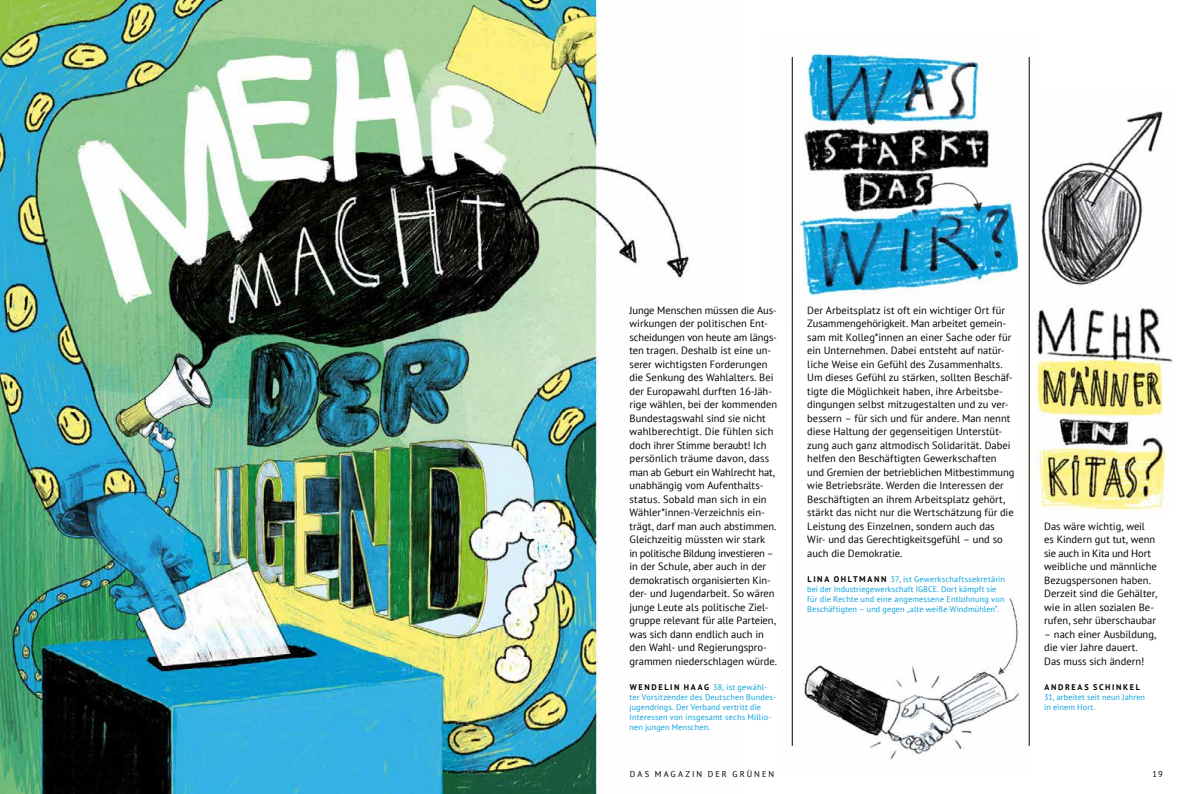
<style>
.page{position:relative;width:1191px;height:794px;background:#fff}
.page>*{position:absolute;margin:0;border:0;box-sizing:border-box;transform-origin:0 0}
._02_Copy_10_5_13_5_libü{font:10.5px/13.5px "PT Sans";color:#000}
.t1{font:8.5px "PT Sans";letter-spacing:.24em;color:#000}
._02_Subhead_PT_8_2_12_libü{font:8.2px/10px "PT Sans";letter-spacing:.015em;color:#0ba1dd}
._03_Copy_PT_8_2_10_libü{font:8.2px/10px "PT Sans";letter-spacing:.015em;color:#0ba1dd}
._02_Subhead_PT_8_2_12_libü-2{font:700 8.2px "PT Sans";letter-spacing:.2em;color:#000}
.s1{font-weight:700;color:#000}
</style>
<div class="page">
<img style="left:791px;top:50px;width:238px;height:270px">
<img style="left:1018px;top:93px;width:155px;height:420px">
<img style="left:791px;top:565px;width:238px;height:196px">
<img style="left:0;top:0;width:689px;height:794px">
<hr style="left:792px;top:57px;width:1px;height:689px;background:#000">
<hr style="left:1029px;top:57px;width:1px;height:689px;background:#000">
<p class="_02_Copy_10_5_13_5_libü" style="left:629px;top:303px;width:149px">Junge Menschen müssen die Aus&shy;wirkungen der politischen Ent&shy;scheidungen von heute am längs&shy;ten tragen. Deshalb ist eine un&shy;serer wichtigsten Forderungen die Senkung des Wahlalters. Bei der Europawahl durften 16-Jäh&shy;rige wählen, bei der kommenden<br>Bundestagswahl sind sie nicht wahlberechtigt. Die fühlen sich doch ihrer Stimme beraubt! Ich persönlich träume davon, dass man ab Geburt ein Wahlrecht hat, unabhängig vom Aufenthalts&shy;status. Sobald man sich in ein<br>Wähler*innen-Verzeichnis ein&shy;trägt, darf man auch abstimmen.<br>Gleichzeitig müssten wir stark<br>in politische Bildung investieren – in der Schule, aber auch in der demokratisch organisierten Kin&shy;der- und Jugendarbeit. So wären junge Leute als politische Ziel&shy;gruppe relevant für alle Parteien, was sich dann endlich auch in den Wahl- und Regierungspro&shy;grammen niederschlagen würde.</p>
<p class="_02_Subhead_PT_8_2_12_libü" style="left:629px;top:682px;width:148px"><span class="s1">WENDELIN HAAG</span> 38, ist gewähl&shy;ter Vorsitzender des Deutschen Bundes&shy;jugendrings. Der Verband vertritt die Interessen von insgesamt sechs Millio&shy;nen jungen Menschen.</p>
<p class="_02_Copy_10_5_13_5_libü" style="left:807px;top:303px;width:209px">Der Arbeitsplatz ist oft ein wichtiger Ort für Zusammengehörigkeit. Man arbeitet gemein&shy;sam mit Kolleg*innen an einer Sache oder für ein Unternehmen. Dabei entsteht auf natür&shy;liche Weise ein Gefühl des Zusammenhalts.<br>Um dieses Gefühl zu stärken, sollten Beschäf&shy;tigte die Möglichkeit haben, ihre Arbeitsbe&shy;dingungen selbst mitzugestalten und zu ver&shy;bessern – für sich und für andere. Man nennt diese Haltung der gegenseitigen Unterstüt&shy;zung auch ganz altmodisch Solidarität. Dabei helfen den Beschäftigten Gewerkschaften und Gremien der betrieblichen Mitbestimmung wie Betriebsräte. Werden die Interessen der Beschäftigten an ihrem Arbeitsplatz gehört, stärkt das nicht nur die Wertschätzung für die Leistung des Einzelnen, sondern auch das Wir- und das Gerechtigkeitsgefühl – und so auch die Demokratie.</p>
<p class="_02_Subhead_PT_8_2_12_libü" style="left:807px;top:574px;width:199px"><span class="s1">L I N A O H LT M A N N</span> 37, ist Gewerkschaftssekretärin bei der Industriegewerkschaft IGBCE. Dort kämpft sie für die Rechte und eine angemessene Entlohnung von Beschäftigten – und gegen „alte weiße Windmühlen“.</p>
<p class="_02_Copy_10_5_13_5_libü" style="left:1044px;top:519px;width:114px">Das wäre wichtig, weil es Kindern gut tut, wenn sie auch in Kita und Hort weibliche und männliche<br>Bezugspersonen haben.<br>Derzeit sind die Gehälter, wie in allen sozialen Be&shy;rufen, sehr überschaubar</p>
<p class="_02_Copy_10_5_13_5_libü" style="left:1044px;top:627px;width:114px">– nach einer Ausbildung, die vier Jahre dauert.<br>Das muss sich ändern!</p>
<p class="_02_Subhead_PT_8_2_12_libü-2" style="left:1044px;top:682px;width:97px">ANDREAS SCHINKEL</p>
<p class="_03_Copy_PT_8_2_10_libü" style="left:1044px;top:692px;width:102px">31, arbeitet seit neun Jahren in einem Hort.</p>
<p class="t1" style="left:630px;top:768px;width:146px">DAS MAGAZIN DER GRÜNEN</p>
<p class="t1" style="left:1152px;top:768px;width:12px">19</p>
</div>
